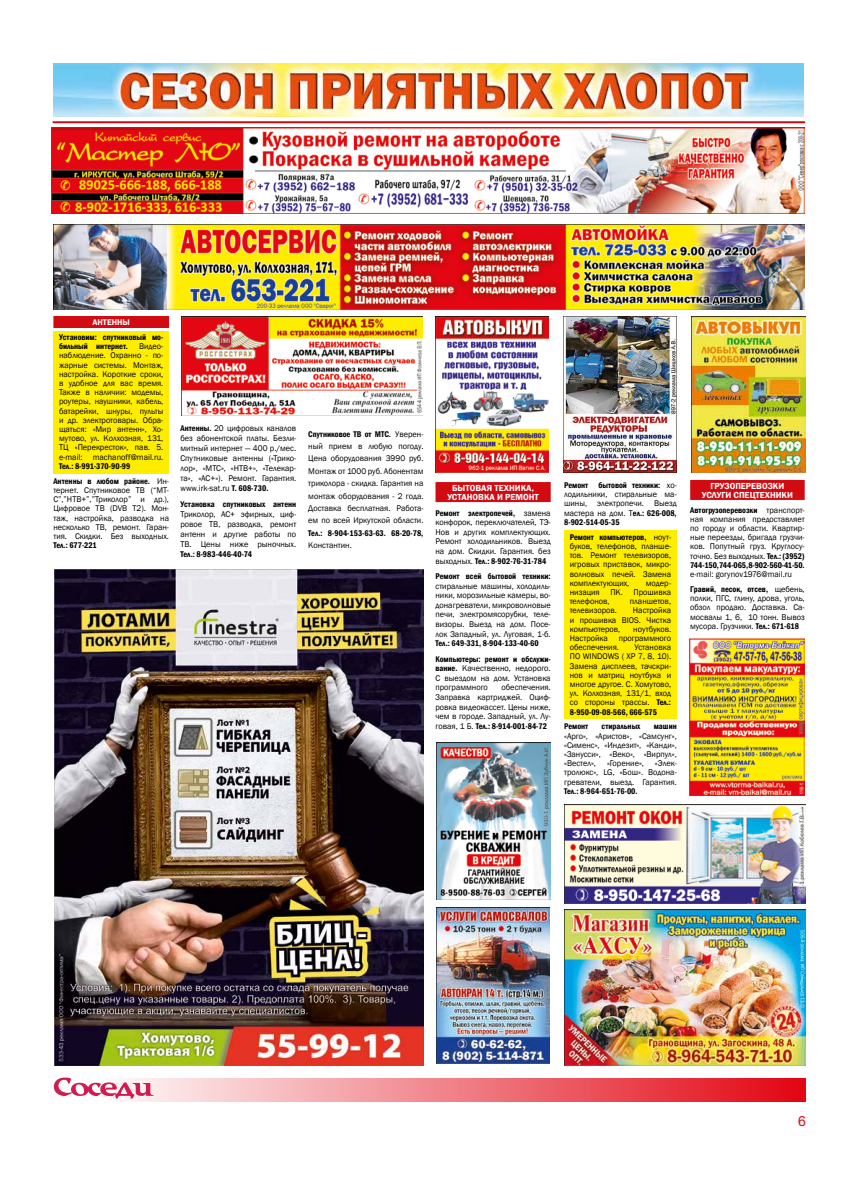
<style>
.page{position:relative;width:842px;height:1191px;background:#fff}
.page>*{position:absolute;margin:0;border:0;box-sizing:border-box;transform-origin:0 0}
.t1{font:14px "Arial";color:#e30613}
.t2{font:600 9px/9.6px "Franklin Gothic";color:#fff;text-align:center}
.t3{font:8.5px/9.2px "Franklin Gothic";color:#000;text-align:justify}
.t4{font:600 condensed 8.5px/15.3px "Franklin Gothic";color:#000}
.t5{font:600 8.5px "Franklin Gothic";color:#fff}
.s1{font-weight:400;font-stretch:normal}
.s2{font-weight:600;font-stretch:condensed}
</style>
<div class="page">
<svg style="left:126px;top:1078px;width:679px;height:23px;background:#ef787f"></svg>
<svg style="left:53px;top:1077px;width:101px;height:22px"></svg>
<hr style="left:53px;top:121px;width:752px;height:2px;background:#d20a11">
<img style="left:53px;top:64px;width:751px;height:53px">
<img style="left:52px;top:128px;width:752px;height:86px">
<img style="left:53px;top:224px;width:752px;height:85px">
<div style="left:435px;top:482px;width:116px;height:20px;background:#d20a11"></div>
<div style="left:53px;top:316px;width:116px;height:12px;background:#d20a11"></div>
<div style="left:53px;top:331px;width:116px;height:142px;background:#ffed00"></div>
<div style="left:564px;top:531px;width:113px;height:188px;background:#ffed00"></div>
<div style="left:690px;top:480px;width:115px;height:20px;background:#d20a11"></div>
<img style="left:564px;top:910px;width:241px;height:156px">
<img style="left:436px;top:907px;width:114px;height:156px">
<img style="left:437px;top:743px;width:113px;height:156px">
<img style="left:55px;top:569px;width:368px;height:497px">
<img style="left:435px;top:316px;width:114px;height:156px">
<img style="left:181px;top:316px;width:241px;height:100px">
<img style="left:564px;top:316px;width:113px;height:156px">
<img style="left:692px;top:316px;width:113px;height:156px">
<img style="left:564px;top:804px;width:241px;height:99px">
<img style="left:690px;top:638px;width:114px;height:157px">
<p class="t5" style="left:92px;top:317px;width:39px">АНТЕННЫ</p>
<p class="t4" style="left:59px;top:332px;width:106px;line-height:9.2px">Установим: спутниковый мо&shy;бильный интернет.</p>
<p class="t3" style="left:59px;top:342px;width:106px;text-indent:80px">Видео&shy;наблюдение. Охранно - по&shy;жарные системы. Монтаж, настройка. Короткие сроки, в удобное для вас время.<br>Также в наличии: модемы, роутеры, наушники, кабель, батарейки, шнуры, пульты и др. электротовары. Обра&shy;щаться: «Мир антенн», Хо&shy;мутово, ул. Колхозная, 131, ТЦ «Перекресток», пав. 5. e-mail: machanoff@mail.ru.</p>
<p class="t4" style="left:53px;top:458px;width:117px;line-height:14.9px;text-indent:6px">Тел.: 8-991-370-90-99<br>Антенны в любом районе. <span class="s1">Ин-</span></p>
<p class="t3" style="left:53px;top:486px;width:117px">тернет. Спутниковое ТВ (“МТ-С”,”НТВ+”,”Триколор” и др.), Цифровое ТВ (DVВ Т2). Мон&shy;таж, настройка, разводка на несколько ТВ, ремонт. Гаран&shy;тия. Скидки. Без выходных.</p>
<p class="t4" style="left:53px;top:537px;width:45px">Тел.: 677-221</p>
<p class="t3" style="left:180px;top:423px;width:117px;line-height:10px"><span class="s2">Антенны.</span> 20 цифровых каналов без абонентской платы. Безли&shy;митный интернет — 400 р./мес.<br>Спутниковые антенны («Трико&shy;лор», «МТС», «НТВ+», «Телекар&shy;та», «АС+»). Ремонт. Гарантия. www.irk-sat.ru <span class="s2">Т. 608-730.</span></p>
<p class="t4" style="left:180px;top:496px;width:117px">Установка спутниковых антенн</p>
<p class="t3" style="left:180px;top:509px;width:117px;line-height:10px">Триколор, АС+ эфирных, циф&shy;ровое ТВ, разводка, ремонт антенн и другие работы по ТВ. Цены ниже рыночных.</p>
<p class="t4" style="left:180px;top:546px;width:73px">Тел.: 8-983-446-40-74</p>
<p class="t3" style="left:308px;top:428px;width:117px;line-height:12.4px"><span class="s2">Спутниковое ТВ от МТС.</span> Уверен&shy;ный прием в любую погоду.<br>Цена оборудования 3990 руб.<br>Монтаж от 1000 руб. Абонентам триколора - скидка. Гарантия на монтаж оборудования - 2 года.<br>Доставка бесплатная. Работа&shy;ем по всей Иркутской области.</p>
<p class="t4" style="left:308px;top:525px;width:117px">Тел.: 8-904-153-63-63. 68-20-78,</p>
<p class="t3" style="left:308px;top:541px;width:45px">Константин.</p>
<p class="t2" style="left:447px;top:483px;width:93px">БЫТОВАЯ ТЕХНИКА,<br>УСТАНОВКА И РЕМОНТ</p>
<p class="t3" style="left:435px;top:508px;width:117px;line-height:9.6px"><span class="s2">Ремонт электропечей,</span> замена конфорок, переключателей, ТЭ-Нов и других комплектующих.<br>Ремонт холодильников. Выезд на дом. Скидки. Гарантия. без выходных. <span class="s2">Тел.: 8-902-76-31-784</span></p>
<p class="t4" style="left:435px;top:568px;width:117px">Ремонт всей бытовой техники:</p>
<p class="t3" style="left:435px;top:581px;width:117px;line-height:9.6px">стиральные машины, холодиль&shy;ники, морозильные камеры, во&shy;донагреватели, микроволновые печи, электромясорубки, теле&shy;визоры. Выезд на дом. Посе&shy;лок Западный, ул. Луговая, 1-б.</p>
<p class="t4" style="left:435px;top:635px;width:117px">Тел.: 649-331, 8-904-133-40-60<br>Компьютеры: ремонт и обслужи-</p>
<p class="t3" style="left:435px;top:663px;width:117px;line-height:9.6px"><span class="s2">вание.</span> Качественно, недорого.<br>С выездом на дом. Установка программного</p>
<p class="t3" style="left:435px;top:683px;width:117px;line-height:9.6px;text-indent:66px">обеспечения.<br>Заправка картриджей. Оциф&shy;ровка видеокассет. Цены ниже, чем в городе. Западный, ул. Лу&shy;говая, 1 Б. <span class="s2">Тел.: 8-914-001-84-72</span></p>
<p class="t3" style="left:564px;top:481px;width:114px"><span class="s2">Ремонт бытовой техники:</span> хо&shy;лодильники, стиральные ма&shy;шины, электропечи. Выезд мастера на дом. Т<span class="s2">ел.: 626-008, 8-902-514-05-35</span></p>
<p class="t3" style="left:570px;top:532px;width:103px"><span class="s2">Ремонт компьютеров,</span> ноут&shy;буков, телефонов, планше&shy;тов. Ремонт телевизоров, игровых приставок, микро&shy;волновых печей. Замена комплектующих,</p>
<p class="t3" style="left:646px;top:578px;width:27px">модер-</p>
<p class="t3" style="left:570px;top:587px;width:31px">низация</p>
<p class="t3" style="left:610px;top:587px;width:62px">ПК. Прошивка</p>
<p class="t3" style="left:570px;top:597px;width:41px">телефонов,</p>
<p class="t3" style="left:630px;top:597px;width:43px">планшетов,</p>
<p class="t3" style="left:570px;top:606px;width:49px">телевизоров.</p>
<p class="t3" style="left:570px;top:606px;width:103px;text-indent:63px">Настройка и прошивка BIOS. Чистка компьютеров,</p>
<p class="t3" style="left:633px;top:624px;width:39px">ноутбуков.</p>
<p class="t3" style="left:570px;top:633px;width:40px">Настройка</p>
<p class="t3" style="left:570px;top:633px;width:103px;text-indent:49px">программного обеспечения.</p>
<p class="t3" style="left:570px;top:643px;width:103px;text-indent:65px">Установка ПО WINDOWS ( XP 7, 8, 10).<br>Замена дисплеев, тачскри&shy;нов и матриц ноутбука и многое другое. С. Хомутово, ул. Колхозная, 131/1, вход со стороны трассы. <span class="s2">Тел.:<br>8-950-09-08-566, 666-575</span></p>
<p class="t4" style="left:564px;top:719px;width:26px">Ремонт</p>
<p class="t4" style="left:602px;top:719px;width:40px">стиральных</p>
<p class="t4" style="left:654px;top:719px;width:25px">машин</p>
<p class="t3" style="left:564px;top:731px;width:114px">«Арго», «Аристов», «Самсунг», «Сименс», «Индезит», «Канди», «Занусси», «Веко», «Вирпул», «Вестел»,</p>
<p class="t3" style="left:564px;top:759px;width:114px;text-indent:91px">«Элек&shy;тролюкс», LG, «Бош». Водона&shy;греватели, выезд. Гарантия.</p>
<p class="t4" style="left:564px;top:783px;width:75px">Тел.: 8-964-651-76-00.</p>
<p class="t3" style="left:607px;top:759px;width:38px">«Горение»,</p>
<p class="t2" style="left:702px;top:481px;width:93px;line-height:9.2px">ГРУЗОПЕРЕВОЗКИ<br>УСЛУГИ СПЕЦТЕХНИКИ</p>
<p class="t3" style="left:690px;top:505px;width:116px"><span class="s2">Автогрузоперевозки</span> транспорт&shy;ная компания предоставляет по городу и области. Квартир&shy;ные переезды, бригада грузчи&shy;ков. Попутный груз. Круглосу&shy;точно. Без выходных. <span class="s2">Тел.: (3952)<br>744-150, 744-065, 8-902-560-41-50.</span></p>
<p class="t3" style="left:690px;top:567px;width:116px;line-height:14.9px">e-mаil: gorynov1976@mail.ru<br><span class="s2">Гравий, песок, отсев,</span> щебень,</p>
<p class="t3" style="left:690px;top:594px;width:116px">полки, ПГС, глину, дрова, уголь, обзол продаю. Доставка. Са&shy;мосвалы 1, 6, 10 тонн. Вывоз мусора. Грузчики. <span class="s2">Тел.: 671-618</span></p>
<h1 class="t1" style="left:798px;top:1111px;width:9px">6</h1>
</div>
